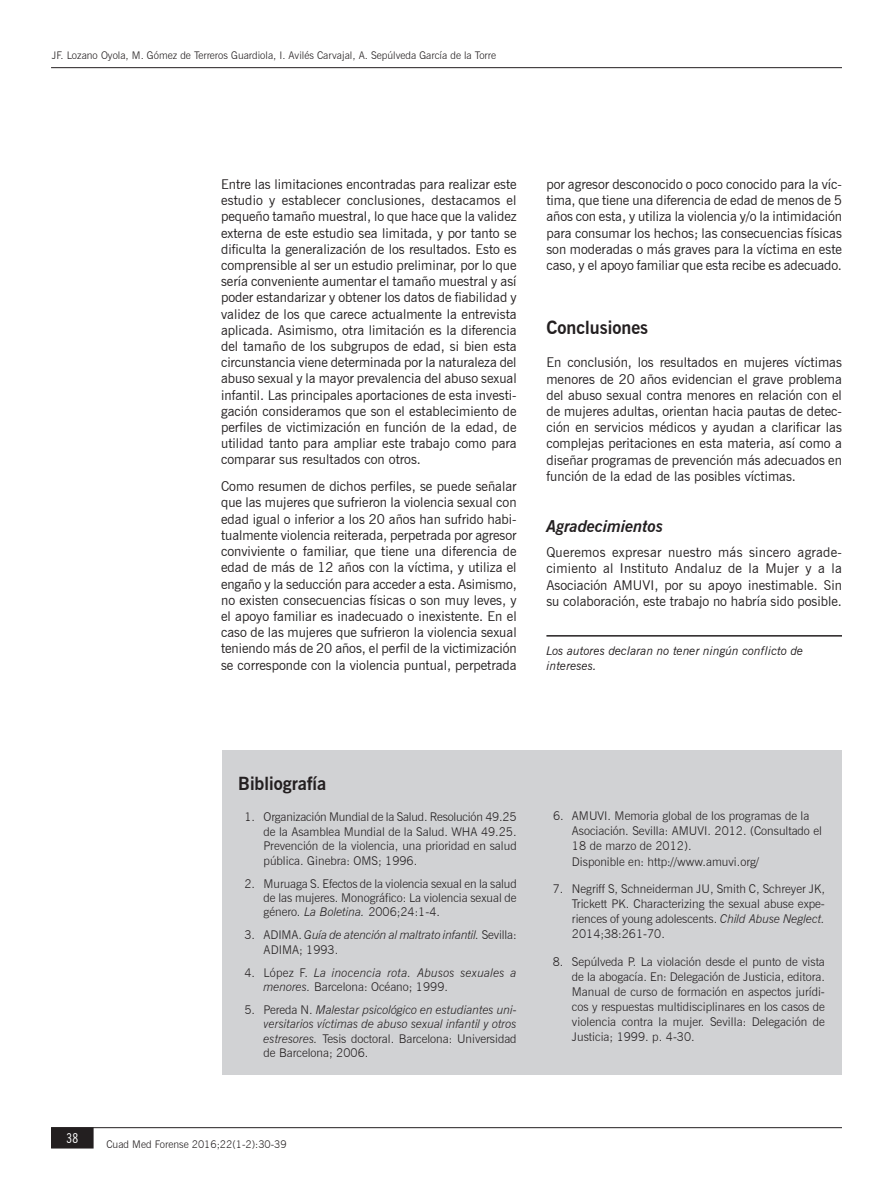
<style>
.page{position:relative;width:893px;height:1191px;background:#fff}
.page>*{position:absolute;margin:0;border:0;box-sizing:border-box;transform-origin:0 0}
.t1{font:700 18px "News Gothic BT";color:#231f20}
.t2{font:italic 700 16.5px "News Gothic BT";color:#231f20}
.t3{font:13.5px/16.2px "News Gothic BT";color:#231f20;text-align:justify}
.t4{font:condensed 13.5px "News Gothic BT";color:#fff}
.t5{font:300 12px/15px "News Gothic BT";color:#231f20;text-align:justify}
.t6{font:italic 300 12px/14.4px "News Gothic BT";color:#231f20}
.t7{font:italic 12px/14.4px "News Gothic BT";color:#231f20}
.t8{font:300 10.5px "News Gothic BT";color:#231f20}
.s1{font-style:italic}
.s2{font-style:normal}
</style>
<div class="page">
<hr style="left:51px;top:67px;width:791px;height:1px;background:#231f20">
<div style="left:52px;top:1128px;width:41px;height:19px;background:#231f20"></div>
<div style="left:51px;top:1127px;width:43px;height:21px;border:2px solid #231f20"></div>
<hr style="left:51px;top:1127px;width:791px;height:1px;background:#231f20">
<div style="left:222px;top:750px;width:619px;height:325px;background:#d1d2d4"></div>
<hr style="left:546px;top:635px;width:296px;height:1px;background:#231f20">
<p class="t8" style="left:52px;top:49px;width:446px">JF. Lozano Oyola, M. Gómez de Terreros Guardiola, I. Avilés Carvajal, A. Sepúlveda García de la Torre</p>
<p class="t3" style="left:221px;top:176px;width:297px">Entre las limitaciones encontradas para realizar este estudio y establecer conclusiones, destacamos el pequeño tamaño muestral, lo que hace que la validez externa de este estudio sea limitada, y por tanto se dificulta la generalización de los resultados. Esto es comprensible al ser un estudio preliminar, por lo que sería conveniente aumentar el tamaño muestral y así poder estandarizar y obtener los datos de fiabilidad y validez de los que carece actualmente la entrevista aplicada. Asimismo, otra limitación es la diferencia del tamaño de los subgrupos de edad, si bien esta circunstancia viene determinada por la naturaleza del abuso sexual y la mayor prevalencia del abuso sexual infantil. Las principales aportaciones de esta investi&shy;gación consideramos que son el establecimiento de perfiles de victimización en función de la edad, de utilidad tanto para ampliar este trabajo como para comparar sus resultados con otros.</p>
<p class="t3" style="left:221px;top:478px;width:297px">Como resumen de dichos perfiles, se puede señalar que las mujeres que sufrieron la violencia sexual con edad igual o inferior a los 20 años han sufrido habi&shy;tualmente violencia reiterada, perpetrada por agresor conviviente o familiar, que tiene una diferencia de edad de más de 12 años con la víctima, y utiliza el engaño y la seducción para acceder a esta. Asimismo, no existen consecuencias físicas o son muy leves, y el apoyo familiar es inadecuado o inexistente. En el caso de las mujeres que sufrieron la violencia sexual teniendo más de 20 años, el perfil de la victimización se corresponde con la violencia puntual, perpetrada</p>
<p class="t3" style="left:546px;top:176px;width:297px">por agresor desconocido o poco conocido para la víc&shy;tima, que tiene una diferencia de edad de menos de 5 años con esta, y utiliza la violencia y/o la intimidación para consumar los hechos; las consecuencias físicas son moderadas o más graves para la víctima en este caso, y el apoyo familiar que esta recibe es adecuado.</p>
<h1 class="t1" style="left:546px;top:317px;width:103px">Conclusiones</h1>
<p class="t3" style="left:546px;top:354px;width:297px">En conclusión, los resultados en mujeres víctimas menores de 20 años evidencian el grave problema del abuso sexual contra menores en relación con el de mujeres adultas, orientan hacia pautas de detec&shy;ción en servicios médicos y ayudan a clarificar las complejas peritaciones en esta materia, así como a diseñar programas de prevención más adecuados en función de la edad de las posibles víctimas.</p>
<p class="t2" style="left:546px;top:516px;width:118px">Agradecimientos</p>
<p class="t3" style="left:546px;top:544px;width:297px">Queremos expresar nuestro más sincero agrade&shy;cimiento al Instituto Andaluz de la Mujer y a la Asociación AMUVI, por su apoyo inestimable. Sin su colaboración, este trabajo no habría sido posible.</p>
<p class="t7" style="left:546px;top:643px;width:258px">Los autores declaran no tener ningún conflicto de intereses.</p>
<h1 class="t1" style="left:238px;top:772px;width:90px">Bibliografía</h1>
<p class="t5" style="left:264px;top:810px;width:255px;line-height:14.4px;text-indent:-19px">1. Organización Mundial de la Salud. Resolución 49.25 de la Asamblea Mundial de la Salud. WHA 49.25.<br>Prevención de la violencia, una prioridad en salud pública. Ginebra: OMS; 1996.</p>
<p class="t5" style="left:264px;top:876px;width:255px;line-height:14.4px;text-indent:-19px">2. Muruaga S. Efectos de la violencia sexual en la salud de las mujeres. Monográfico: La violencia sexual de género. <span class="s1">La Boletina.</span> 2006;24:1-4.</p>
<p class="t6" style="left:264px;top:927px;width:254px;text-indent:-19px"><span class="s2">3. ADIMA.</span> Guía de atención al maltrato infantil. <span class="s2">Sevilla:<br>ADIMA; 1993.</span></p>
<p class="t6" style="left:264px;top:965px;width:254px;text-indent:-19px"><span class="s2">4. López F.</span> La inocencia rota. Abusos sexuales a menores. <span class="s2">Barcelona: Océano; 1999.</span></p>
<p class="t6" style="left:264px;top:1002px;width:254px;text-align:justify;text-indent:-19px"><span class="s2">5. Pereda N.</span> Malestar psicológico en estudiantes uni&shy;versitarios víctimas de abuso sexual infantil y otros estresores. <span class="s2">Tesis doctoral. Barcelona: Universidad de Barcelona; 2006.</span></p>
<p class="t4" style="left:67px;top:1129px;width:13px">38</p>
<p class="t8" style="left:106px;top:1138px;width:182px">Cuad Med Forense 2016;22(1-2):30-39</p>
<p class="t5" style="left:572px;top:808px;width:252px;text-align:left;text-indent:-19px">6. AMUVI. Memoria global de los programas de la Asociación. Sevilla: AMUVI. 2012. (Consultado el 18 de marzo de 2012).<br>Disponible en: http://www.amuvi.org/</p>
<p class="t5" style="left:572px;top:881px;width:254px;text-indent:-19px">7. Negriff S, Schneiderman JU, Smith C, Schreyer JK, Trickett PK. Characterizing the sexual abuse expe&shy;riences of young adolescents. <span class="s1">Child Abuse Neglect.<br></span>2014;38:261-70.</p>
<p class="t5" style="left:572px;top:954px;width:255px;text-indent:-19px">8. Sepúlveda P. La violación desde el punto de vista de la abogacía. En: Delegación de Justicia, editora.<br>Manual de curso de formación en aspectos jurídi&shy;cos y respuestas multidisciplinares en los casos de violencia contra la mujer. Sevilla: Delegación de Justicia; 1999. p. 4-30.</p>
</div>
